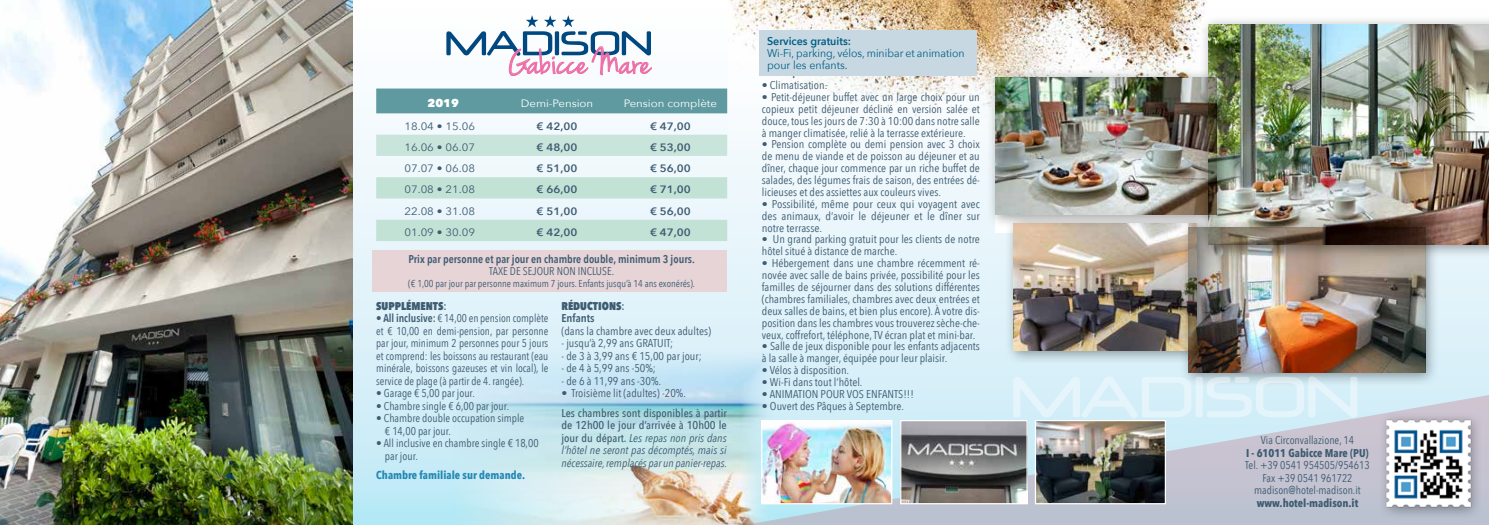
<style>
.page{position:relative;width:1489px;height:525px;background:#fff}
.page>*{position:absolute;margin:0;border:0;box-sizing:border-box;transform-origin:0 0}
.t1{font:38px "Jenna Sue";color:#ed6da6;scale:1.1 1}
.t2{font:11.25px/11.9px "Avenir Next Condensed";color:#3e5c71;text-align:justify;scale:1.05 1}
.t3{font:11.25px/12.5px "Avenir Next Condensed";color:#3e5c71}
.t4{font:italic 11.25px/12.5px "Avenir Next Condensed";color:#3e5c71;text-align:justify;scale:1.05 1}
.t5{font:11.25px/11.9px "Avenir Next Condensed";color:#3e5c71;text-align:justify;scale:1.08 1}
.t6{font:600 11.25px "Avenir Next Condensed";color:#3e5c71}
.t7{font:11.25px/11.9px "Avenir Next";color:#005e84;scale:.93 1}
.t8{font:700 11.25px "Avenir Next Condensed";color:#3e5c71}
.t9{font:800 11.25px/12.5px "Avenir Next Condensed";color:#3e5c71}
.t10{font:700 11.25px "Avenir Next Condensed";color:#2588b3}
.t11{font:600 11.25px "Avenir Next";color:#005e84;scale:.95 1}
.t12{font:800 11.25px "Avenir Next";color:#fff}
.t13{font:600 10.75px "Avenir Next";color:#3e5c71;scale:1.07 1}
.t14{font:10.75px "Avenir Next";color:#3e5c71;scale:1.07 1}
.t15{font:10.75px "Avenir Next";color:#fff;scale:1.07 1}
.t16{font:10px "Avenir Next Condensed";color:#3e5c71}
.s1{font-weight:600}
.s2{font-weight:500;font-style:normal}
</style>
<div class="page">
<div style="left:0;top:0;width:1488px;height:524px;background:linear-gradient(to bottom,#fffcfc,#bfe7f3)"></div>
<img style="left:454px;top:349px;width:321px;height:175px">
<img style="left:728px;top:0;width:480px;height:191px">
<img style="left:0;top:0;width:352px;height:524px">
<svg style="left:744px;top:390px;width:744px;height:134px;background:#c6d2df"></svg>
<div style="left:1377px;top:411px;width:106px;height:109px;background:#000;opacity:.4"></div>
<img style="left:1382px;top:417px;width:92px;height:92px">
<img style="left:1391px;top:426px;width:73px;height:75px">
<div style="left:372px;top:249px;width:354px;height:42px;background:#e6d4d7"></div>
<div style="left:986px;top:68px;width:244px;height:161px;background:#000;opacity:.4"></div>
<img style="left:995px;top:78px;width:204px;height:136px">
<div style="left:1003px;top:214px;width:208px;height:150px;background:#000;opacity:.4"></div>
<img style="left:1013px;top:223px;width:165px;height:127px">
<div style="left:1178px;top:217px;width:261px;height:170px;background:#000;opacity:.4"></div>
<img style="left:1188px;top:227px;width:237px;height:145px">
<div style="left:1199px;top:15px;width:289px;height:244px;background:#000;opacity:.4"></div>
<img style="left:1208px;top:24px;width:280px;height:221px">
<svg style="left:446px;top:15px;width:206px;height:61px"></svg>
<svg style="left:1013px;top:376px;width:344px;height:42px;background:#d9eff7"></svg>
<div style="left:1234px;top:376px;width:15px;height:6px;background:#d8e5ea;border-radius:2px"></div>
<img style="left:763px;top:422px;width:127px;height:80px">
<div style="left:761px;top:420px;width:131px;height:84px;border:1px solid #fff"></div>
<img style="left:1036px;top:422px;width:127px;height:80px">
<div style="left:1034px;top:420px;width:131px;height:84px;border:1px solid #fff"></div>
<img style="left:902px;top:422px;width:123px;height:80px">
<div style="left:900px;top:420px;width:127px;height:84px;border:1px solid #fff"></div>
<div style="left:376px;top:88px;width:351px;height:25px;background:#5e9aa0"></div>
<div style="left:376px;top:135px;width:351px;height:21px;background:#c9e5db"></div>
<svg style="left:376px;top:177px;width:351px;height:64px;background:#d0e8e2"></svg>
<div style="left:759px;top:31px;width:218px;height:45px;background:#c7d8e2"></div>
<h1 class="t1" style="left:508px;top:40px;width:131px">Gabicce Mare</h1>
<p class="t12" style="left:427px;top:96px;width:33px">2019</p>
<p class="t14" style="left:404px;top:117px;width:67px">18.04 • 15.06</p>
<p class="t13" style="left:536px;top:117px;width:40px">€ 42,00</p>
<p class="t13" style="left:650px;top:117px;width:40px">€ 47,00</p>
<p class="t14" style="left:404px;top:138px;width:67px">16.06 • 06.07</p>
<p class="t13" style="left:536px;top:138px;width:40px">€ 48,00</p>
<p class="t13" style="left:650px;top:138px;width:40px">€ 53,00</p>
<p class="t14" style="left:404px;top:159px;width:67px">07.07 • 06.08</p>
<p class="t13" style="left:536px;top:159px;width:40px">€ 51,00</p>
<p class="t13" style="left:650px;top:159px;width:40px">€ 56,00</p>
<p class="t14" style="left:404px;top:180px;width:67px">07.08 • 21.08</p>
<p class="t13" style="left:536px;top:180px;width:40px">€ 66,00</p>
<p class="t13" style="left:650px;top:180px;width:40px">€ 71,00</p>
<p class="t14" style="left:404px;top:202px;width:67px">22.08 • 31.08</p>
<p class="t13" style="left:536px;top:202px;width:40px">€ 51,00</p>
<p class="t13" style="left:650px;top:202px;width:40px">€ 56,00</p>
<p class="t14" style="left:404px;top:223px;width:67px">01.09 • 30.09</p>
<p class="t13" style="left:536px;top:223px;width:40px">€ 42,00</p>
<p class="t13" style="left:650px;top:223px;width:40px">€ 47,00</p>
<p class="t15" style="left:521px;top:94px;width:69px">Demi-Pension</p>
<p class="t15" style="left:624px;top:94px;width:89px">Pension complète</p>
<p class="t6" style="left:408px;top:249px;width:288px">Prix par personne et par jour en chambre double, minimum 3 jours.</p>
<p class="t3" style="left:489px;top:264px;width:126px">TAXE DE SEJOUR NON INCLUSE.</p>
<p class="t16" style="left:408px;top:274px;width:288px">(€ 1,00 par jour par personne maximum 7 jours. Enfants jusqu‘à 14 ans exonérés).</p>
<p class="t9" style="left:376px;top:299px;width:72px">SUPPLÉMENTS<span class="s1">:</span></p>
<p class="t3" style="left:376px;top:311px;width:174px;text-align:justify">• <span class="s1">All inclusive:</span> € 14,00 en pension complète et € 10,00 en demi-pension, par personne par jour, minimum 2 personnes pour 5 jours et comprend: les boissons au restaurant (eau minérale, boissons gazeuses et vin local), le service de plage (à partir de 4. rangée).</p>
<p class="t3" style="left:376px;top:386px;width:100px">• Garage € 5,00 par jour.</p>
<p class="t3" style="left:376px;top:398px;width:134px">• Chambre single € 6,00 par jour.</p>
<p class="t3" style="left:385px;top:411px;width:141px;text-indent:-9px">• Chambre double occupation simple € 14,00 par jour.</p>
<p class="t3" style="left:385px;top:436px;width:155px;text-indent:-9px">• All inclusive en chambre single € 18,00 par jour.</p>
<p class="t10" style="left:376px;top:468px;width:150px">Chambre familiale sur demande.</p>
<p class="t9" style="left:561px;top:299px;width:65px">RÉDUCTIONS<span class="s1">:<br>Enfants</span></p>
<p class="t2" style="left:561px;top:324px;width:144px">(dans la chambre avec deux adultes)</p>
<p class="t2" style="left:561px;top:336px;width:108px">- jusqu’à 2,99 ans GRATUIT;</p>
<p class="t2" style="left:561px;top:349px;width:135px">- de 3 à 3,99 ans € 15,00 par jour;</p>
<p class="t2" style="left:561px;top:361px;width:91px">- de 4 à 5,99 ans -50%;</p>
<p class="t2" style="left:561px;top:374px;width:96px">- de 6 à 11,99 ans -30%.</p>
<p class="t2" style="left:561px;top:386px;width:120px">• Troisième lit (adultes) -20%.</p>
<p class="t4" style="left:561px;top:406px;width:159px"><span class="s2">Les chambres sont disponibles à partir de 12h00 le jour d’arrivée à 10h00 le jour du départ.</span> Les repas non pris dans l’hôtel ne seront pas décomptés, mais si nécessaire, remplacés par un panier-repas.</p>
<p class="t11" style="left:767px;top:32px;width:90px">Services gratuits:</p>
<p class="t7" style="left:767px;top:47px;width:214px">Wi-Fi, parking, vélos, minibar et animation pour les enfants.</p>
<p class="t2" style="left:761px;top:78px;width:64px">• Climatisation.</p>
<p class="t2" style="left:761px;top:90px;width:209px">• Petit-déjeuner buffet avec un large choix pour un copieux petit déjeuner décliné en version salée et douce, tous les jours de 7:30 à 10:00 dans notre salle à manger climatisée, relié à la terrasse extérieure.</p>
<p class="t2" style="left:761px;top:138px;width:209px">• Pension complète ou demi pension avec 3 choix de menu de viande et de poisson au déjeuner et au dîner, chaque jour commence par un riche buffet de salades, des légumes frais de saison, des entrées dé&shy;licieuses et des assiettes aux couleurs vives.</p>
<p class="t5" style="left:761px;top:197px;width:203px">• Possibilité, même pour ceux qui voyagent avec des animaux, d‘avoir le déjeuner et le dîner sur notre terrasse.</p>
<p class="t2" style="left:761px;top:233px;width:209px">• Un grand parking gratuit pour les clients de notre hôtel situé à distance de marche.</p>
<p class="t2" style="left:761px;top:257px;width:209px">• Hébergement dans une chambre récemment ré&shy;novée avec salle de bains privée, possibilité pour les familles de séjourner dans des solutions différentes (chambres familiales, chambres avec deux entrées et deux salles de bains, et bien plus encore). À votre dis&shy;position dans les chambres vous trouverez sèche-che&shy;veux, coffrefort, téléphone, TV écran plat et mini-bar.</p>
<p class="t2" style="left:761px;top:340px;width:209px">• Salle de jeux disponible pour les enfants adjacents à la salle à manger, équipée pour leur plaisir.</p>
<p class="t2" style="left:761px;top:363px;width:85px">• Vélos à disposition.</p>
<p class="t2" style="left:761px;top:375px;width:97px">• Wi-Fi dans tout l‘hôtel.</p>
<p class="t2" style="left:761px;top:387px;width:146px">• ANIMATION POUR VOS ENFANTS!!!</p>
<p class="t2" style="left:761px;top:399px;width:137px">• Ouvert des Pâques à Septembre.</p>
<p class="t3" style="left:1260px;top:433px;width:95px">Via Circonvallazione, 14</p>
<p class="t8" style="left:1245px;top:446px;width:124px">I - 61011 Gabicce Mare (PU)</p>
<p class="t3" style="left:1244px;top:458px;width:126px;text-align:center">Tel. +39 0541 954505/954613<br>Fax +39 0541 961722 madison@hotel-madison.it</p>
<p class="t8" style="left:1256px;top:496px;width:103px">www.hotel-madison.it</p>
</div>
